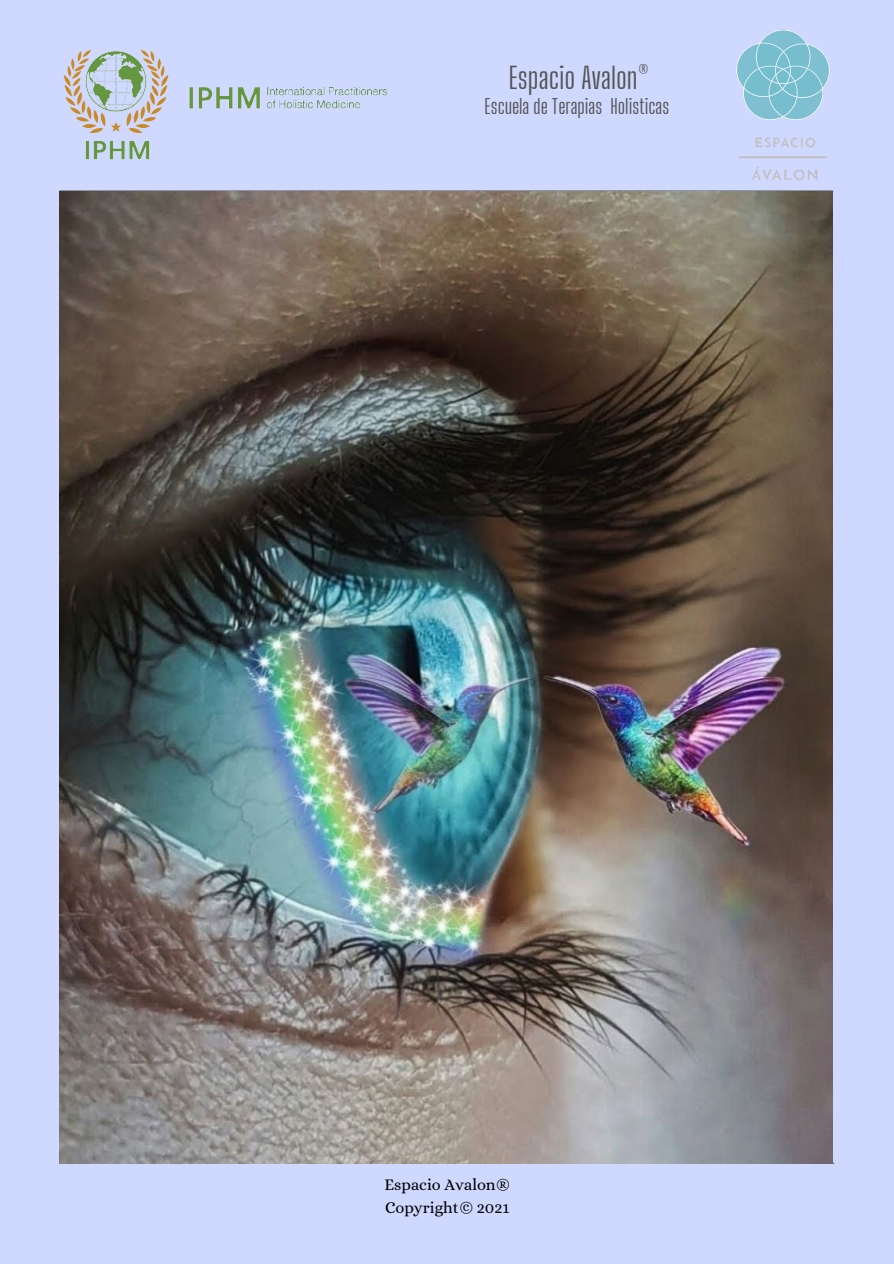
<style>
.page{position:relative;width:894px;height:1264px;background:#fff}
.page>*{position:absolute;margin:0;border:0;box-sizing:border-box;transform-origin:0 0}
.t1{font:29.25px "Big Shoulders Display";color:#545454}
.t2{font:19.95px "Big Shoulders Display";color:#545454}
.t3{font:16.35px "Alice";color:#000}
</style>
<div class="page">
<div style="left:0;top:0;width:893px;height:1263px;background:#cfd8ff"></div>
<hr style="left:60px;top:190px;width:772px;height:2px;background:#545454">
<hr style="left:61px;top:1162px;width:772px;height:1px;background:#545454">
<img style="left:736px;top:29px;width:94px;height:152px">
<img style="left:198px;top:86px;width:189px;height:23px">
<img style="left:63px;top:49px;width:130px;height:111px">
<img style="left:59px;top:192px;width:773px;height:971px">
<p class="t1" style="left:508px;top:60px;width:142px">Espacio Avalon®</p>
<p class="t2" style="left:484px;top:95px;width:186px">Escuela de Terapias Holisticas</p>
<p class="t3" style="left:384px;top:1175px;width:127px">Espacio Avalon®</p>
<p class="t3" style="left:385px;top:1197px;width:126px">Copyright© 2021</p>
</div>
